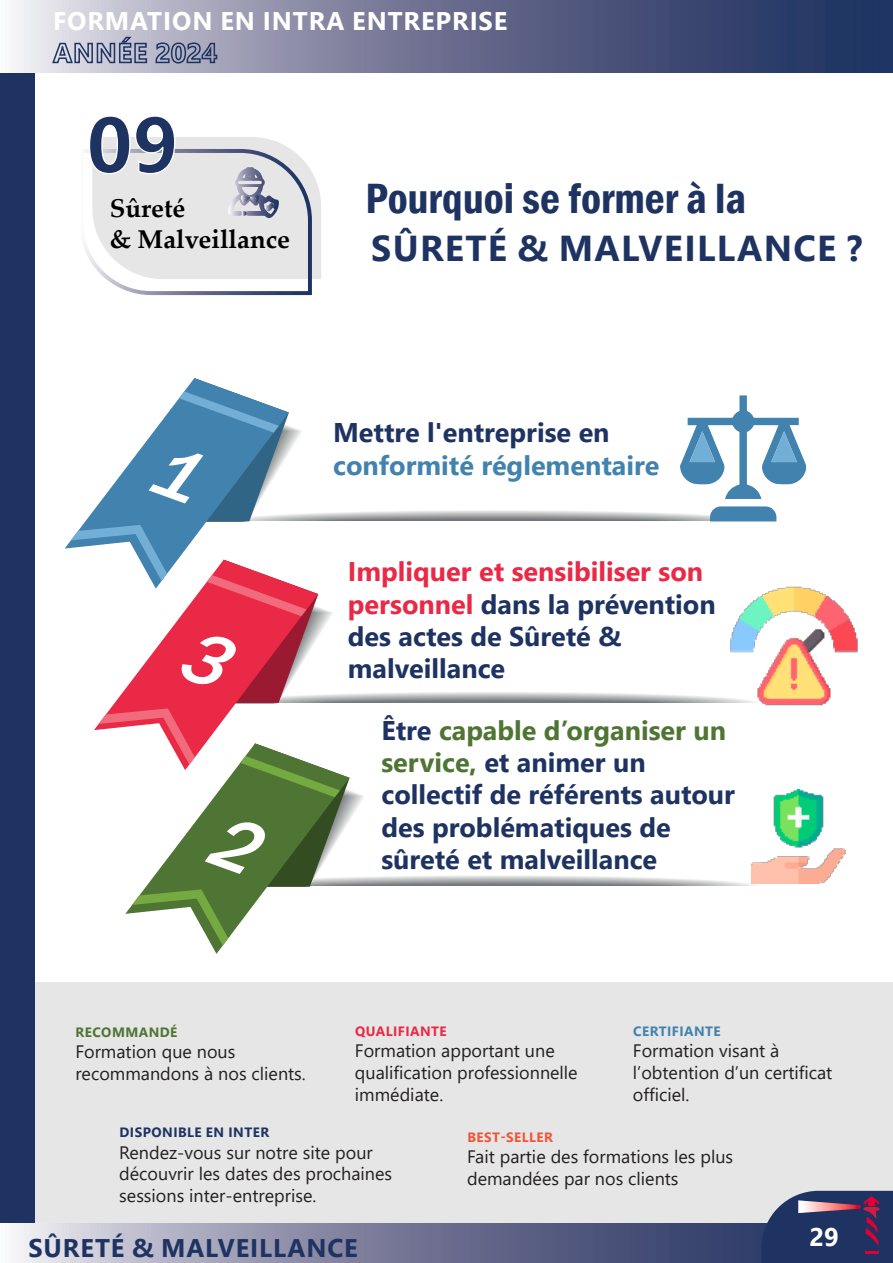
<style>
.page{position:relative;width:893px;height:1263px;background:#fff}
.page>*{position:absolute;margin:0;border:0;box-sizing:border-box;transform-origin:0 0}
.t1{font:700 79.5px "Segoe UI";color:#1e3362}
.t2{font:600 condensed 43.5px "Franklin Gothic";color:#1e3362}
.t3{font:700 36px "Segoe UI";letter-spacing:.035em;color:#1e3362}
.t4{font:700 27px/32.4px "Segoe UI";color:#1e3362}
.t5{font:700 27px "Segoe UI";color:#4182ae}
.t6{font:700 25.8px/30.9px "Palatino Linotype";color:#000001}
.t7{font:700 25.5px "Segoe UI";letter-spacing:.035em;color:#fff}
.t8{font:700 25.5px "Segoe UI";letter-spacing:.035em;color:#1e3362}
.t9{font:18px/21.6px "Segoe UI";color:#231f20}
.t10{font:700 13.5px "Segoe UI";letter-spacing:.035em;color:#1e3362}
.t11{font:700 13.5px "Segoe UI";letter-spacing:.035em;color:#e92946}
.t12{font:700 13.5px "Segoe UI";letter-spacing:.035em;color:#4182ae}
.t13{font:700 13.5px "Segoe UI";letter-spacing:.035em;color:#f05538}
.t14{font:700 13.5px "Segoe UI";letter-spacing:.035em;color:#4f7534}
.s1{color:#e92946}
.s2{color:#4f7534}
</style>
<div class="page">
<div style="left:0;top:982px;width:893px;height:245px;background:#e6e6e6"></div>
<div style="left:0;top:0;width:35px;height:1263px;background:#1e3362"></div>
<svg style="left:0;top:0;width:893px;height:73px;background:#6e7494"></svg>
<svg style="left:0;top:1224px;width:761px;height:39px;background:#8285a1"></svg>
<svg style="left:761px;top:1191px;width:132px;height:72px;background:#3e446e"></svg>
<hr style="left:865px;top:1251px;width:14px;height:3px;background:#e00031">
<svg style="left:51px;top:35px;width:97px;height:30px;background:#a1a6bb"></svg>
<svg style="left:154px;top:41px;width:64px;height:23px"></svg>
<div style="left:228px;top:510px;width:529px;height:22px;background:#f5f7f6;border-radius:50%"></div>
<div style="left:241px;top:511px;width:504px;height:20px;background:#e2e3e2;border-radius:50%"></div>
<div style="left:252px;top:512px;width:482px;height:18px;background:#d3d5d3;border-radius:50%"></div>
<div style="left:263px;top:513px;width:460px;height:16px;background:#c6c6c6;border-radius:50%"></div>
<div style="left:273px;top:514px;width:439px;height:14px;background:#b8bbbb;border-radius:50%"></div>
<div style="left:286px;top:515px;width:413px;height:12px;background:#a9adac;border-radius:50%"></div>
<div style="left:297px;top:516px;width:392px;height:10px;background:#9c9fa0;border-radius:50%"></div>
<div style="left:308px;top:517px;width:370px;height:8px;background:#909293;border-radius:50%"></div>
<div style="left:321px;top:518px;width:344px;height:6px;background:#818485;border-radius:50%"></div>
<hr style="left:327px;top:519px;width:331px;height:4px;background:#7b7e7f;border-radius:50%">
<hr style="left:329px;top:519px;width:327px;height:4px;background:#777b7d;border-radius:50%">
<div style="left:174px;top:521px;width:638px;height:16px;background:#fff"></div>
<div style="left:232px;top:692px;width:521px;height:21px;background:#edefee;border-radius:50%"></div>
<div style="left:245px;top:693px;width:495px;height:19px;background:#dbdddb;border-radius:50%"></div>
<div style="left:256px;top:694px;width:473px;height:17px;background:#cdcfcf;border-radius:50%"></div>
<div style="left:267px;top:695px;width:452px;height:15px;background:#c0c2c1;border-radius:50%"></div>
<div style="left:278px;top:696px;width:430px;height:13px;background:#b2b5b5;border-radius:50%"></div>
<div style="left:291px;top:697px;width:404px;height:11px;background:#a4a7a7;border-radius:50%"></div>
<div style="left:301px;top:698px;width:383px;height:9px;background:#979a9b;border-radius:50%"></div>
<div style="left:312px;top:699px;width:362px;height:7px;background:#8b8e8f;border-radius:50%"></div>
<div style="left:323px;top:700px;width:340px;height:5px;background:#7f8284;border-radius:50%"></div>
<hr style="left:327px;top:701px;width:331px;height:4px;background:#7b7e7f;border-radius:50%">
<hr style="left:329px;top:701px;width:327px;height:4px;background:#777b7d;border-radius:50%">
<div style="left:174px;top:703px;width:638px;height:16px;background:#fff"></div>
<div style="left:228px;top:875px;width:529px;height:22px;background:#f5f7f6;border-radius:50%"></div>
<div style="left:239px;top:876px;width:508px;height:20px;background:#e4e5e4;border-radius:50%"></div>
<div style="left:250px;top:877px;width:486px;height:18px;background:#d5d7d6;border-radius:50%"></div>
<div style="left:263px;top:878px;width:460px;height:16px;background:#c6c6c6;border-radius:50%"></div>
<div style="left:273px;top:879px;width:439px;height:14px;background:#b8bbbb;border-radius:50%"></div>
<div style="left:284px;top:880px;width:417px;height:12px;background:#abaeaf;border-radius:50%"></div>
<div style="left:297px;top:881px;width:392px;height:10px;background:#9c9fa0;border-radius:50%"></div>
<div style="left:308px;top:882px;width:370px;height:8px;background:#909293;border-radius:50%"></div>
<div style="left:319px;top:883px;width:348px;height:6px;background:#848788;border-radius:50%"></div>
<hr style="left:329px;top:884px;width:327px;height:4px;background:#777b7d;border-radius:50%">
<div style="left:174px;top:886px;width:638px;height:17px;background:#fff"></div>
<svg style="left:71px;top:378px;width:293px;height:567px"></svg>
<svg style="left:710px;top:506px;width:66px;height:15px"></svg>
<svg style="left:680px;top:395px;width:126px;height:104px"></svg>
<img style="left:727px;top:586px;width:131px;height:120px">
<img style="left:752px;top:789px;width:94px;height:95px">
<svg style="left:85px;top:137px;width:236px;height:159px"></svg>
<h3 class="t7" style="left:53px;top:-3px;width:456px">FORMATION EN INTRA ENTREPRISE</h3>
<h1 class="t1" style="left:87px;top:69px;width:93px">09</h1>
<h3 class="t6" style="left:110px;top:192px;width:182px">Sûreté<br>&amp; Malveillance</h3>
<h2 class="t2" style="left:365px;top:169px;width:382px">Pourquoi se former à la</h2>
<h3 class="t3" style="left:371px;top:214px;width:493px">SÛRETÉ &amp; MALVEILLANCE ?</h3>
<h3 class="t4" style="left:333px;top:415px;width:278px">Mettre l'entreprise en</h3>
<h3 class="t5" style="left:333px;top:440px;width:328px">conformité réglementaire</h3>
<h3 class="t4" style="left:348px;top:553px;width:369px"><span class="s1">Impliquer et sensibiliser son personnel</span> dans la prévention des actes de Sûreté &amp; malveillance</h3>
<h3 class="t4" style="left:381px;top:712px;width:355px">Être <span class="s2">capable d’organiser un service,</span> et animer un collectif de référents autour des problématiques de sûreté et malveillance</h3>
<p class="t14" style="left:76px;top:1019px;width:103px">RECOMMANDÉ</p>
<p class="t9" style="left:75px;top:1039px;width:232px">Formation que nous recommandons à nos clients.</p>
<p class="t11" style="left:355px;top:1018px;width:93px">QUALIFIANTE</p>
<p class="t9" style="left:355px;top:1039px;width:224px">Formation apportant une qualification professionnelle immédiate.</p>
<p class="t12" style="left:633px;top:1018px;width:89px">CERTIFIANTE</p>
<p class="t9" style="left:633px;top:1039px;width:201px">Formation visant à l’obtention d’un certificat officiel.</p>
<p class="t10" style="left:120px;top:1119px;width:151px">DISPONIBLE EN INTER</p>
<p class="t9" style="left:119px;top:1140px;width:274px">Rendez-vous sur notre site pour découvrir les dates des prochaines sessions inter-entreprise.</p>
<h3 class="t8" style="left:28px;top:1224px;width:331px">SÛRETÉ &amp; MALVEILLANCE</h3>
<p class="t13" style="left:467px;top:1124px;width:87px">BEST-SELLER</p>
<p class="t9" style="left:467px;top:1144px;width:268px">Fait partie des formations les plus demandées par nos clients</p>
<h3 class="t7" style="left:809px;top:1213px;width:31px">29</h3>
</div>
